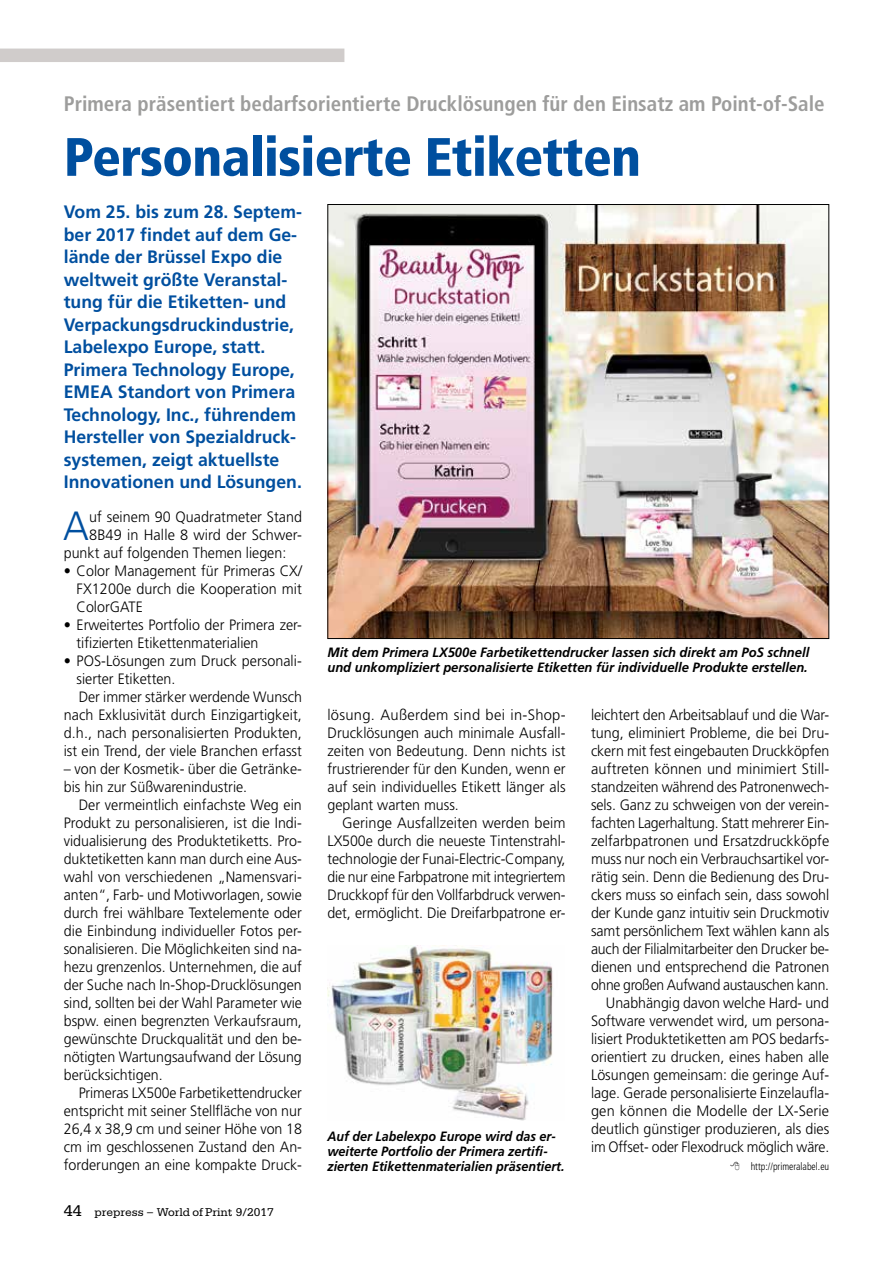
<style>
.page{position:relative;width:893px;height:1263px;background:#fff}
.page>*{position:absolute;margin:0;border:0;box-sizing:border-box;transform-origin:0 0}
.t1{font:900 condensed 54px "Frutiger";letter-spacing:-.015em;color:#004f9f}
.t2{font:300 40.8px "Frutiger";color:#004f9f;scale:.95 1}
.t3{font:700 condensed 21px "Frutiger";color:#9d9d9c}
.t4{font:700 18px/22.5px "Frutiger";color:#004f9f}
.t5{font:300 15px/18px "Frutiger";color:#000;text-align:justify;scale:.95 1}
.t6{font:300 15px/18px "Frutiger";color:#000;text-align:justify}
.t7{font:300 15px/18px "Frutiger";color:#000;text-align:justify;scale:.94 1}
.t8{font:300 15px "Frutiger";color:#000;scale:.96 1}
.t9{font:italic 700 13.5px/15px "Frutiger";color:#000;scale:.96 1}
.t10{font:italic 700 13.5px/15px "Frutiger";color:#000;scale:.93 1}
.t11{font:12px "Serifa";color:#000}
.t12{font:300 condensed 10.5px "Frutiger";color:#000;scale:.95 1}
.s1{font-size:16.5px}
</style>
<div class="page">
<div style="left:0;top:49px;width:344px;height:13px;background:#d0cccb"></div>
<img style="left:329px;top:206px;width:498px;height:431px">
<img style="left:327px;top:945px;width:226px;height:175px">
<h3 class="t3" style="left:64px;top:91px;width:762px">Primera präsentiert bedarfsorientierte Drucklösungen für den Einsatz am Point-of-Sale</h3>
<h1 class="t1" style="left:64px;top:125px;width:579px">Personalisierte Etiketten</h1>
<p class="t4" style="left:64px;top:200px;width:240px">Vom 25. bis zum 28. Septem&shy;ber 2017 findet auf dem Ge&shy;lände der Brüssel Expo die weltweit größte Veranstal&shy;tung für die Etiketten- und<br>Verpackungsdruckindustrie,<br>Labelexpo Europe, statt.<br>Primera Technology Europe,<br>EMEA Standort von Primera<br>Technology, Inc., führendem<br>Hersteller von Spezialdruck&shy;systemen, zeigt aktuellste<br>Innovationen und Lösungen.</p>
<h2 class="t2" style="left:63px;top:503px;width:29px">A</h2>
<p class="t5" style="left:89px;top:508px;width:226px">uf seinem 90 Quadratmeter Stand</p>
<p class="t6" style="left:89px;top:526px;width:214px">8B49 in Halle 8 wird der Schwer-</p>
<p class="t5" style="left:64px;top:544px;width:236px">punkt auf folgenden Themen liegen:</p>
<p class="t5" style="left:77px;top:562px;width:239px;text-indent:-13px">• Color Management für Primeras CX/ FX1200e durch die Kooperation mit ColorGATE</p>
<p class="t5" style="left:77px;top:616px;width:239px;text-indent:-13px">• Erweitertes Portfolio der Primera zer&shy;tifizierten Etikettenmaterialien</p>
<p class="t5" style="left:64px;top:652px;width:252px">• POS-Lösungen zum Druck personali-</p>
<p class="t5" style="left:77px;top:670px;width:106px">sierter Etiketten.</p>
<p class="t5" style="left:79px;top:688px;width:237px">Der immer stärker werdende Wunsch</p>
<p class="t8" style="left:64px;top:706px;width:249px">nach Exklusivität durch Einzigartigkeit,</p>
<p class="t8" style="left:64px;top:724px;width:250px">d.h., nach personalisierten Produkten,</p>
<p class="t5" style="left:64px;top:742px;width:252px">ist ein Trend, der viele Branchen erfasst</p>
<p class="t5" style="left:64px;top:760px;width:252px">– von der Kosmetik- über die Getränke&shy;bis hin zur Süßwarenindustrie.</p>
<p class="t5" style="left:64px;top:796px;width:252px;text-indent:15px">Der vermeintlich einfachste Weg ein Produkt zu personalisieren, ist die Indi&shy;vidualisierung des Produktetiketts. Pro&shy;duktetiketten kann man durch eine Aus&shy;wahl von verschiedenen „Namensvari&shy;anten“, Farb- und Motivvorlagen, sowie durch frei wählbare Textelemente oder die Einbindung individueller Fotos per&shy;sonalisieren. Die Möglichkeiten sind na&shy;hezu grenzenlos. Unternehmen, die auf der Suche nach In-Shop-Drucklösungen sind, sollten bei der Wahl Parameter wie bspw. einen begrenzten Verkaufsraum, gewünschte Druckqualität und den be&shy;nötigten Wartungsaufwand der Lösung berücksichtigen.</p>
<p class="t7" style="left:64px;top:1084px;width:255px;text-indent:15px">Primeras LX500e Farbetikettendrucker entspricht mit seiner Stellfläche von nur 26,4 x 38,9 cm und seiner Höhe von 18 cm im geschlossenen Zustand den An&shy;forderungen an eine kompakte Druck-</p>
<p class="t9" style="left:327px;top:645px;width:503px">Mit dem Primera LX500e Farbetikettendrucker lassen sich direkt am PoS schnell und unkompliziert personalisierte Etiketten für individuelle Produkte erstellen.</p>
<p class="t6" style="left:327px;top:706px;width:240px">lösung. Außerdem sind bei in-Shop-Drucklösungen auch minimale Ausfall&shy;zeiten von Bedeutung. Denn nichts ist frustrierender für den Kunden, wenn er auf sein individuelles Etikett länger als geplant warten muss.</p>
<p class="t6" style="left:327px;top:814px;width:240px;text-indent:15px">Geringe Ausfallzeiten werden beim LX500e durch die neueste Tintenstrahl&shy;technologie der Funai-Electric-Company, die nur eine Farbpatrone mit integriertem Druckkopf für den Vollfarbdruck verwen&shy;det, ermöglicht. Die Dreifarbpatrone er-</p>
<p class="t5" style="left:591px;top:706px;width:252px;text-align:right">leichtert den Arbeitsablauf und die War&shy;tung, eliminiert Probleme, die bei Dru&shy;ckern mit fest eingebauten Druckköpfen auftreten können und minimiert Still&shy;standzeiten während des Patronenwech&shy;sels. Ganz zu schweigen von der verein&shy;fachten Lagerhaltung. Statt mehrerer Ein&shy;zelfarbpatronen und Ersatzdruckköpfe muss nur noch ein Verbrauchsartikel vor&shy;rätig sein. Denn die Bedienung des Dru&shy;ckers muss so einfach sein, dass sowohl der Kunde ganz intuitiv sein Druckmotiv samt persönlichem Text wählen kann als auch der Filialmitarbeiter den Drucker be&shy;dienen und entsprechend die Patronen ohne großen Aufwand austauschen kann.<br>Unabhängig davon welche Hard- und Software verwendet wird, um persona&shy;lisiert Produktetiketten am POS bedarfs&shy;orientiert zu drucken, eines haben alle Lösungen gemeinsam: die geringe Auf&shy;lage. Gerade personalisierte Einzelaufla&shy;gen können die Modelle der LX-Serie deutlich günstiger produzieren, als dies im Offset- oder Flexodruck möglich wäre.</p>
<p class="t12" style="left:751px;top:1160px;width:84px">http://primeralabel.eu</p>
<p class="t10" style="left:327px;top:1128px;width:257px">Auf der Labelexpo Europe wird das er&shy;weiterte Portfolio der Primera zertifi&shy;zierten Etikettenmaterialien präsentiert.</p>
<p class="t11" style="left:64px;top:1206px;width:212px"><span class="s1">44</span> prepress – World of Print 9/2017</p>
</div>
